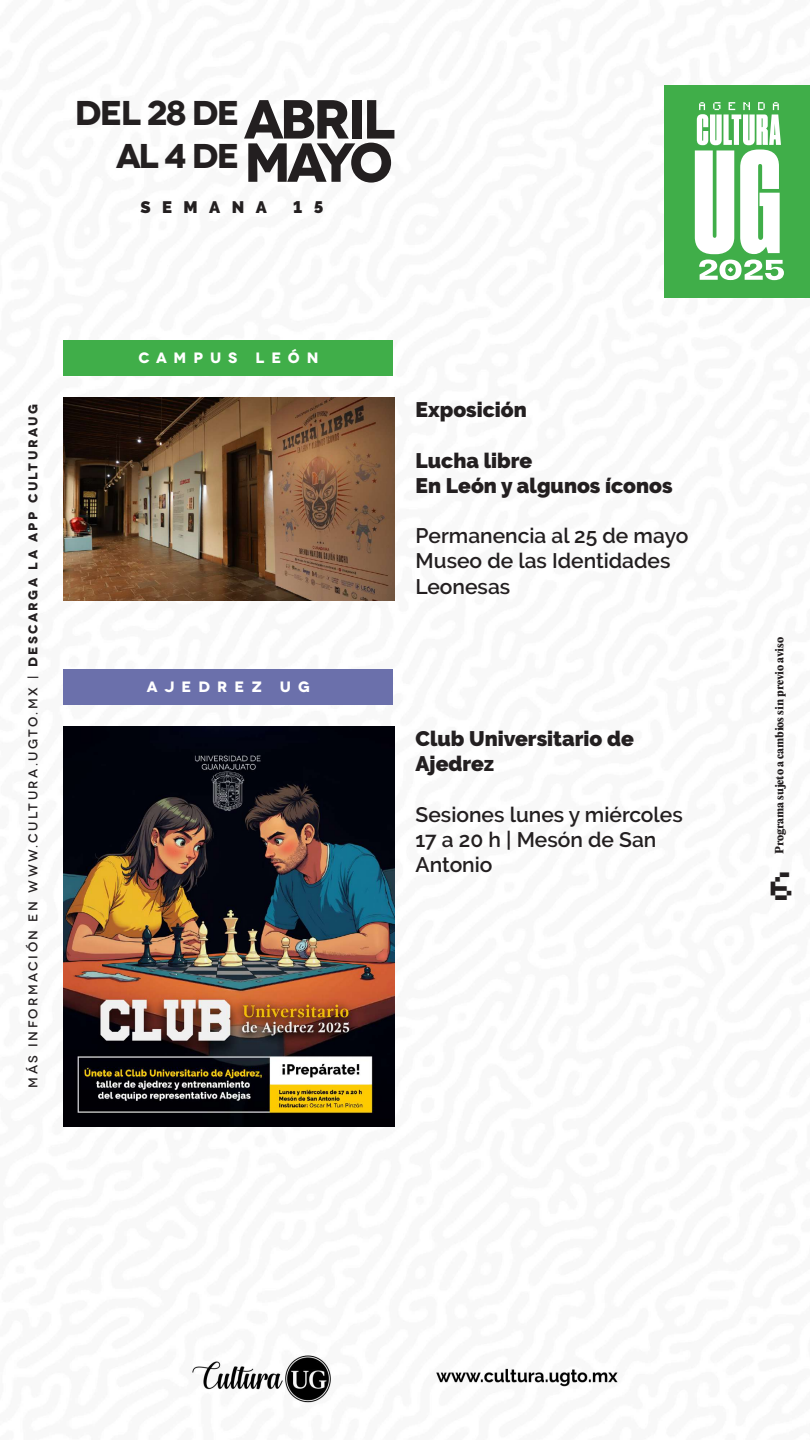
<style>
.page{position:relative;width:810px;height:1440px;background:#fff}
.page>*{position:absolute;margin:0;border:0;box-sizing:border-box;transform-origin:0 0}
.t1{font:700 54.9px/43.3px "Novecentowide";letter-spacing:-.07em;color:#231f20}
.t2{font:36.75px "Minecraft";color:#231f20}
.t3{font:700 34.35px/42.7px "Novecentowide";letter-spacing:-.06em;color:#231f20;text-align:right}
.t4{font:600 21px/25.2px "Raleway";color:#231f20}
.t5{font:900 21px/25.2px "Raleway";color:#231f20}
.t6{font:900 16.65px "Raleway";letter-spacing:.69em;color:#231f20}
.t7{font:700 15px "Novecentowide";letter-spacing:.46em;color:#fff}
.t8{font:500 12.75px "Novecentowide";letter-spacing:.19em;color:#231f20}
.t9{font:800 10.5px "PP Editorial New";letter-spacing:-.01em;color:#231f20}
.s1{font-weight:700}
</style>
<div class="page">
<img style="left:63px;top:340px;width:556px;height:1063px">
<div style="left:664px;top:85px;width:146px;height:213px;background:#40ae49"></div>
<svg style="left:699px;top:260px;width:85px;height:20px"></svg>
<svg style="left:695px;top:102px;width:86px;height:152px"></svg>
<div style="left:64px;top:340px;width:329px;height:36px;background:#40ae49"></div>
<div style="left:64px;top:669px;width:329px;height:36px;background:#6b70ab"></div>
<img style="left:64px;top:397px;width:330px;height:204px">
<img style="left:64px;top:726px;width:330px;height:401px">
<h1 class="t1" style="left:244px;top:98px;width:153px">ABRIL<br>MAYO</h1>
<h3 class="t3" style="left:75px;top:92px;width:166px">DEL 28 DE<br>AL 4 DE</h3>
<p class="t6" style="left:140px;top:197px;width:128px">SEMANA</p>
<p class="t6" style="left:293px;top:197px;width:32px">1 5</p>
<p class="t8" style="left:25px;top:1087px;width:685px;rotate:-90deg">Más información en www.cultura.ugto.mx | <span class="s1">DESCARGA LA APP CULTURAUG</span></p>
<p class="t7" style="left:138px;top:349px;width:182px">CAMPUS LEÓN</p>
<p class="t7" style="left:147px;top:677px;width:165px">AJEDREZ UG</p>
<p class="t5" style="left:416px;top:397px;width:113px">Exposición</p>
<p class="t5" style="left:416px;top:448px;width:258px">Lucha libre<br>En León y algunos íconos</p>
<p class="t4" style="left:416px;top:523px;width:274px">Permanencia al 25 de mayo<br>Museo de las Identidades<br>Leonesas</p>
<p class="t5" style="left:416px;top:726px;width:220px">Club Universitario de<br>Ajedrez</p>
<p class="t4" style="left:416px;top:802px;width:269px">Sesiones lunes y miércoles<br>17 a 20 h | Mesón de San<br>Antonio</p>
<p class="t9" style="left:772px;top:854px;width:219px;rotate:-90deg">Programa sujeto a cambios sin previo aviso</p>
<h2 class="t2" style="left:771px;top:873px;width:24px">6</h2>
</div>
